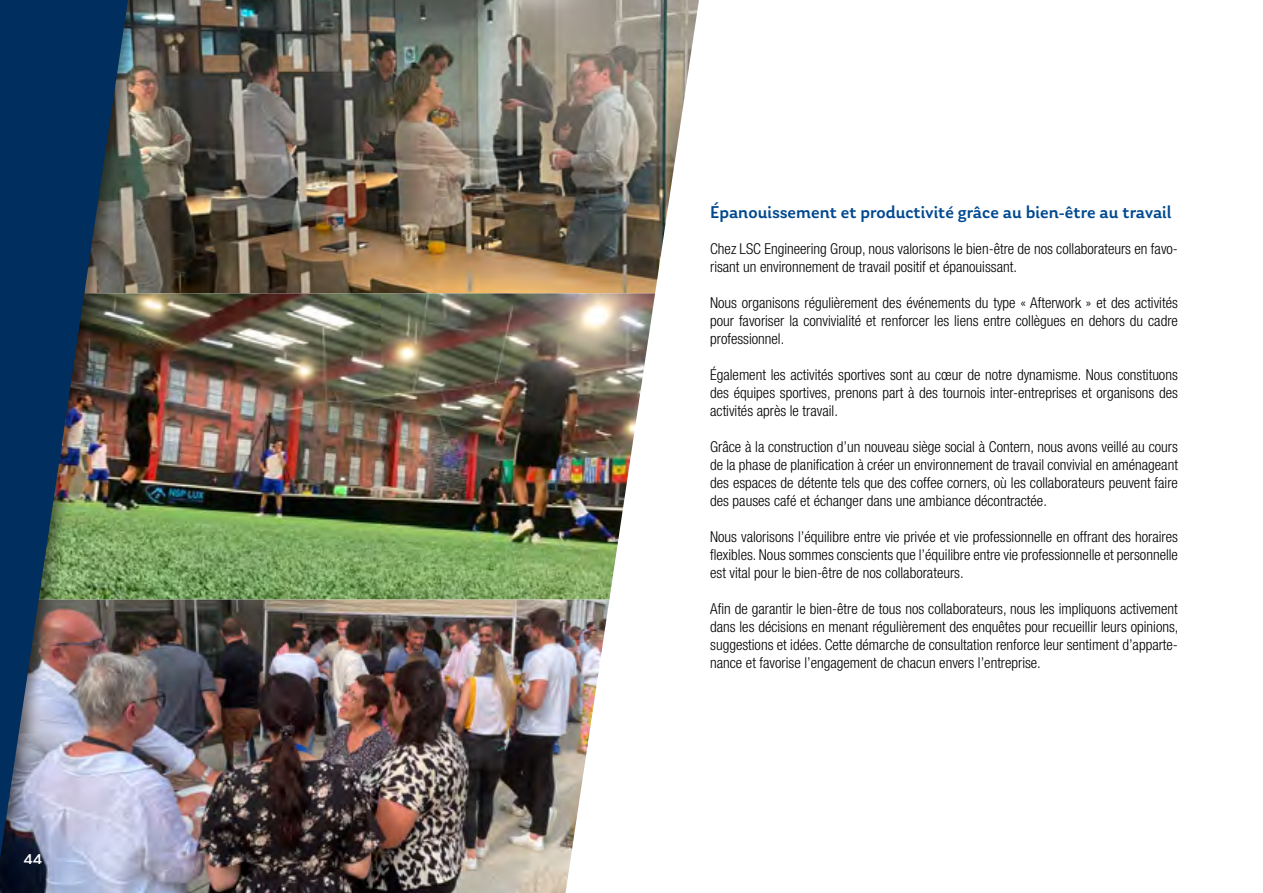
<style>
.page{position:relative;width:1263px;height:893px;background:#fff}
.page>*{position:absolute;margin:0;border:0;box-sizing:border-box;transform-origin:0 0}
.t1{font:500 18px "Laca";color:#004990}
.t2{font:300 condensed 15px/18px "Helvetica Neue LT Pro";color:#000;text-align:justify}
.t3{font:500 15px "Laca";color:#fff}
</style>
<div class="page">
<img style="left:150px;top:0;width:549px;height:293px">
<img style="left:150px;top:293px;width:505px;height:307px">
<img style="left:150px;top:600px;width:459px;height:293px">
<div style="left:0;top:0;width:150px;height:893px;background:#000;opacity:.5"></div>
<img style="left:0;top:0;width:128px;height:859px">
<p class="t3" style="left:23px;top:851px;width:21px">44</p>
<p class="t1" style="left:710px;top:202px;width:463px">Épanouissement et productivité grâce au bien-être au travail</p>
<p class="t2" style="left:710px;top:240px;width:469px">Chez LSC Engineering Group, nous valorisons le bien-être de nos collaborateurs en favo&shy;risant un environnement de travail positif et épanouissant.</p>
<p class="t2" style="left:710px;top:294px;width:469px">Nous organisons régulièrement des événements du type « Afterwork » et des activités pour favoriser la convivialité et renforcer les liens entre collègues en dehors du cadre professionnel.</p>
<p class="t2" style="left:710px;top:366px;width:469px">Également les activités sportives sont au cœur de notre dynamisme. Nous constituons des équipes sportives, prenons part à des tournois inter-entreprises et organisons des activités après le travail.</p>
<p class="t2" style="left:710px;top:438px;width:469px">Grâce à la construction d’un nouveau siège social à Contern, nous avons veillé au cours de la phase de planification à créer un environnement de travail convivial en aménageant des espaces de détente tels que des coffee corners, où les collaborateurs peuvent faire des pauses café et échanger dans une ambiance décontractée.</p>
<p class="t2" style="left:710px;top:528px;width:469px">Nous valorisons l’équilibre entre vie privée et vie professionnelle en offrant des horaires flexibles. Nous sommes conscients que l’équilibre entre vie professionnelle et personnelle est vital pour le bien-être de nos collaborateurs.</p>
<p class="t2" style="left:710px;top:600px;width:470px">Afin de garantir le bien-être de tous nos collaborateurs, nous les impliquons activement dans les décisions en menant régulièrement des enquêtes pour recueillir leurs opinions, suggestions et idées. Cette démarche de consultation renforce leur sentiment d’apparte&shy;nance et favorise l’engagement de chacun envers l’entreprise.</p>
</div>
